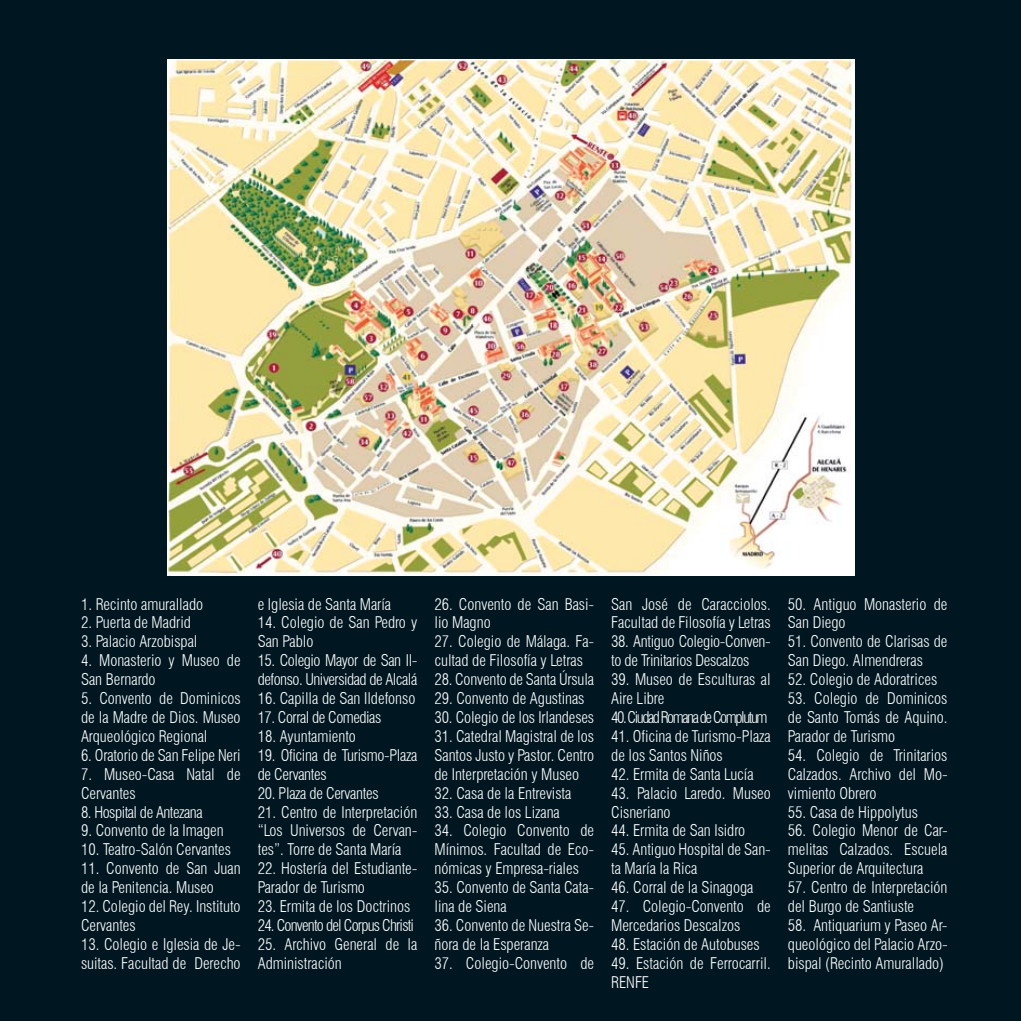
<style>
.page{position:relative;width:1021px;height:1021px;background:#fff}
.page>*{position:absolute;margin:0;border:0;box-sizing:border-box;transform-origin:0 0}
.t1{font:300 condensed 15.75px/18.9px "Swiss 721 BT";color:#fff}
.t2{font:300 condensed 15.75px/18.9px "Swiss 721 BT";letter-spacing:-.02em;color:#fff}
.t3{font:300 condensed 15.75px/18.9px "Swiss 721 BT";letter-spacing:-.03em;color:#fff}
.t4{font:300 condensed 15.75px/18.9px "Swiss 721 BT";letter-spacing:-.025em;color:#fff}
.t5{font:300 condensed 15.75px "Swiss 721 BT";letter-spacing:-.05em;color:#fff}
</style>
<div class="page">
<div style="left:0;top:0;width:1020px;height:1020px;background:#001722"></div>
<img style="left:167px;top:59px;width:687px;height:516px">
<p class="t1" style="left:81px;top:594px;width:124px">1. Recinto amurallado</p>
<p class="t1" style="left:81px;top:613px;width:111px">2. Puerta de Madrid</p>
<p class="t1" style="left:81px;top:632px;width:118px">3. Palacio Arzobispal</p>
<p class="t1" style="left:81px;top:651px;width:161px">4. Monasterio y Museo de<br>San Bernardo</p>
<p class="t1" style="left:81px;top:689px;width:161px;text-align:justify">5. Convento de Dominicos de la Madre de Dios. Museo Arqueológico Regional</p>
<p class="t1" style="left:81px;top:745px;width:161px">6. Oratorio de San Felipe Neri</p>
<p class="t1" style="left:81px;top:764px;width:161px">7. Museo-Casa Natal de<br>Cervantes</p>
<p class="t3" style="left:81px;top:802px;width:123px">8. Hospital de Antezana</p>
<p class="t1" style="left:81px;top:821px;width:144px">9. Convento de la Imagen</p>
<p class="t1" style="left:81px;top:840px;width:151px">10. Teatro-Salón Cervantes</p>
<p class="t1" style="left:81px;top:859px;width:161px">11. Convento de San Juan de la Penitencia. Museo</p>
<p class="t1" style="left:81px;top:896px;width:161px">12. Colegio del Rey. Instituto<br>Cervantes</p>
<p class="t1" style="left:81px;top:934px;width:161px">13. Colegio e Iglesia de Je&shy;suitas. Facultad de Derecho</p>
<p class="t1" style="left:258px;top:594px;width:135px">e Iglesia de Santa María</p>
<p class="t1" style="left:258px;top:613px;width:161px">14. Colegio de San Pedro y<br>San Pablo</p>
<p class="t3" style="left:258px;top:651px;width:161px">15. Colegio Mayor de San Il&shy;defonso. Universidad de Alcalá</p>
<p class="t1" style="left:258px;top:689px;width:159px">16. Capilla de San Ildefonso</p>
<p class="t3" style="left:258px;top:707px;width:125px">17. Corral de Comedias</p>
<p class="t1" style="left:258px;top:726px;width:100px">18. Ayuntamiento</p>
<p class="t2" style="left:258px;top:745px;width:161px">19. Oficina de Turismo-Plaza de Cervantes</p>
<p class="t2" style="left:258px;top:783px;width:122px">20. Plaza de Cervantes</p>
<p class="t1" style="left:258px;top:802px;width:161px;text-align:justify">21. Centro de Interpretación “Los Universos de Cervan&shy;tes”. Torre de Santa María</p>
<p class="t1" style="left:258px;top:859px;width:161px">22. Hostería del Estudiante-<br>Parador de Turismo</p>
<p class="t1" style="left:258px;top:896px;width:154px">23. Ermita de los Doctrinos</p>
<p class="t5" style="left:258px;top:915px;width:158px">24. Convento del Corpus Christi</p>
<p class="t1" style="left:258px;top:934px;width:161px">25. Archivo General de la<br>Administración</p>
<p class="t1" style="left:434px;top:594px;width:161px">26. Convento de San Basi&shy;lio Magno</p>
<p class="t1" style="left:434px;top:632px;width:161px">27. Colegio de Málaga. Fa&shy;cultad de Filosofía y Letras</p>
<p class="t1" style="left:434px;top:670px;width:161px">28. Convento de Santa Úrsula</p>
<p class="t1" style="left:434px;top:689px;width:151px">29. Convento de Agustinas</p>
<p class="t1" style="left:434px;top:707px;width:161px">30. Colegio de los Irlandeses</p>
<p class="t1" style="left:434px;top:726px;width:161px;text-align:justify">31. Catedral Magistral de los Santos Justo y Pastor. Centro de Interpretación y Museo</p>
<p class="t1" style="left:434px;top:783px;width:138px">32. Casa de la Entrevista</p>
<p class="t1" style="left:434px;top:802px;width:127px">33. Casa de los Lizana</p>
<p class="t1" style="left:434px;top:821px;width:161px;text-align:justify">34. Colegio Convento de Mínimos. Facultad de Eco&shy;nómicas y Empresa-riales</p>
<p class="t1" style="left:434px;top:878px;width:161px">35. Convento de Santa Cata&shy;lina de Siena</p>
<p class="t1" style="left:434px;top:915px;width:161px">36. Convento de Nuestra Se&shy;ñora de la Esperanza</p>
<p class="t1" style="left:434px;top:953px;width:161px">37. Colegio-Convento de</p>
<p class="t1" style="left:611px;top:594px;width:161px">San José de Caracciolos.<br>Facultad de Filosofía y Letras</p>
<p class="t2" style="left:611px;top:632px;width:161px">38. Antiguo Colegio-Conven&shy;to de Trinitarios Descalzos</p>
<p class="t4" style="left:611px;top:670px;width:161px">39. Museo de Esculturas al<br>Aire Libre<br>40.Ciudad Romana de Complutum</p>
<p class="t1" style="left:611px;top:726px;width:161px">41. Oficina de Turismo-Plaza de los Santos Niños</p>
<p class="t1" style="left:611px;top:764px;width:144px">42. Ermita de Santa Lucía</p>
<p class="t1" style="left:611px;top:783px;width:161px">43. Palacio Laredo. Museo<br>Cisneriano</p>
<p class="t1" style="left:611px;top:821px;width:136px">44. Ermita de San Isidro</p>
<p class="t1" style="left:611px;top:840px;width:161px">45. Antiguo Hospital de San&shy;ta María la Rica</p>
<p class="t1" style="left:611px;top:878px;width:144px">46. Corral de la Sinagoga</p>
<p class="t1" style="left:611px;top:896px;width:161px">47. Colegio-Convento de<br>Mercedarios Descalzos</p>
<p class="t1" style="left:611px;top:934px;width:150px">48. Estación de Autobuses</p>
<p class="t1" style="left:611px;top:953px;width:161px">49. Estación de Ferrocarril.<br>RENFE</p>
<p class="t1" style="left:788px;top:594px;width:161px">50. Antiguo Monasterio de<br>San Diego</p>
<p class="t1" style="left:788px;top:632px;width:161px">51. Convento de Clarisas de<br>San Diego. Almendreras</p>
<p class="t1" style="left:788px;top:670px;width:151px">52. Colegio de Adoratrices</p>
<p class="t1" style="left:788px;top:689px;width:161px;text-align:justify">53. Colegio de Dominicos de Santo Tomás de Aquino.<br>Parador de Turismo</p>
<p class="t1" style="left:788px;top:745px;width:161px;text-align:justify">54. Colegio de Trinitarios Calzados. Archivo del Mo&shy;vimiento Obrero</p>
<p class="t1" style="left:788px;top:802px;width:132px">55. Casa de Hippolytus</p>
<p class="t1" style="left:788px;top:821px;width:161px;text-align:justify">56. Colegio Menor de Car&shy;melitas Calzados. Escuela Superior de Arquitectura</p>
<p class="t1" style="left:788px;top:878px;width:161px">57. Centro de Interpretación del Burgo de Santiuste</p>
<p class="t1" style="left:788px;top:915px;width:161px;text-align:justify">58. Antiquarium y Paseo Ar&shy;queológico del Palacio Arzo&shy;bispal (Recinto Amurallado)</p>
</div>
